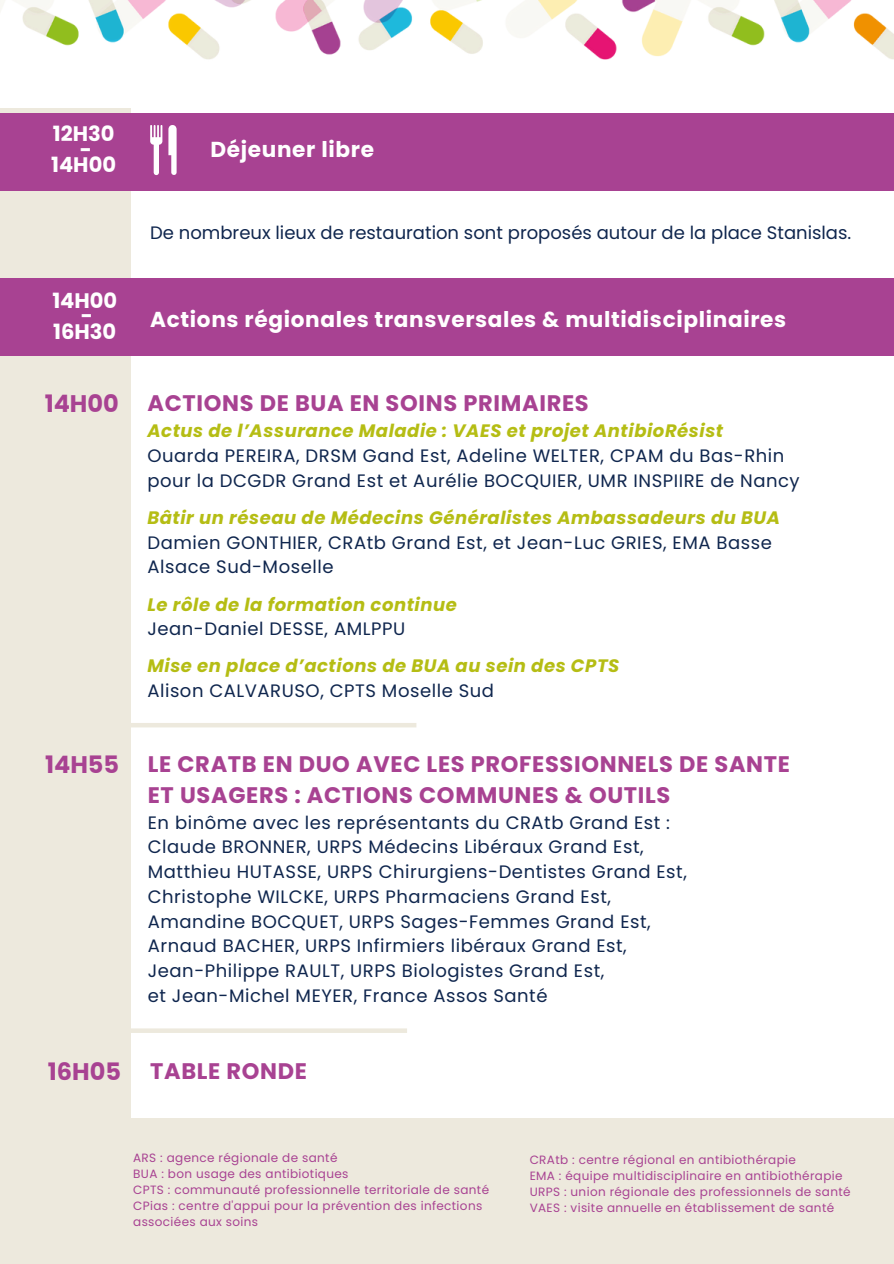
<style>
.page{position:relative;width:894px;height:1264px;background:#fff}
.page>*{position:absolute;margin:0;border:0;box-sizing:border-box;transform-origin:0 0}
.t1{font:700 24px "Poppins";color:#a84292}
.t2{font:700 22.5px/30.3px "Poppins";letter-spacing:.03em;color:#a84292}
.t3{font:700 21.6px "Poppins";letter-spacing:.03em;color:#fff}
.t4{font:700 21px/15.8px "Poppins";color:#fff;text-align:center}
.t5{font:18px/24.8px "Poppins";letter-spacing:.03em;color:#0f264e}
.t6{font:italic 700 18px "Poppins";letter-spacing:.03em;color:#b5bd14}
.t7{font:18px "Poppins";color:#0f264e}
.t8{font:12px/16px "Poppins";letter-spacing:.03em;color:#a84292}
.s1{font-size:24px}
</style>
<div class="page">
<div style="left:0;top:108px;width:131px;height:1155px;background:#ede9dd"></div>
<hr style="left:130px;top:723px;width:286px;height:4px;background:#ede9dd">
<svg style="left:131px;top:1028px;width:276px;height:4px"></svg>
<div style="left:2px;top:1117px;width:890px;height:146px;background:#ede9dd"></div>
<div style="left:1px;top:277px;width:892px;height:78px;background:#a84292"></div>
<div style="left:1px;top:113px;width:892px;height:78px;background:#a84292"></div>
<svg style="left:150px;top:125px;width:12px;height:51px"></svg>
<svg style="left:168px;top:125px;width:8px;height:50px"></svg>
<img style="left:0;top:0;width:893px;height:60px">
<h3 class="t4" style="left:51px;top:125px;width:66px">12H30 -<br>14H00</h3>
<p class="t4" style="left:52px;top:292px;width:66px">14H00 -<br>16H30</p>
<h2 class="t3" style="left:210px;top:134px;width:165px">Déjeuner libre</h2>
<h2 class="t7" style="left:150px;top:220px;width:702px">De nombreux lieux de restauration sont proposés autour de la place Stanislas.</h2>
<h3 class="t3" style="left:150px;top:304px;width:637px">Actions régionales transversales &amp; multidisciplinaires</h3>
<h1 class="t2" style="left:45px;top:388px;width:545px"><span class="s1">14H00</span> ACTIONS DE BUA EN SOINS PRIMAIRES</h1>
<p class="t6" style="left:147px;top:418px;width:577px">Actus de l’Assurance Maladie : VAES et projet AntibioRésist</p>
<p class="t5" style="left:147px;top:443px;width:653px">Ouarda PEREIRA, DRSM Gand Est, Adeline WELTER, CPAM du Bas-Rhin pour la DCGDR Grand Est et Aurélie BOCQUIER, UMR INSPIIRE de Nancy</p>
<p class="t6" style="left:147px;top:505px;width:634px">Bâtir un réseau de Médecins Généralistes Ambassadeurs du BUA</p>
<p class="t5" style="left:147px;top:530px;width:625px">Damien GONTHIER, CRAtb Grand Est, et Jean-Luc GRIES, EMA Basse<br>Alsace Sud-Moselle</p>
<p class="t6" style="left:147px;top:591px;width:311px">Le rôle de la formation continue</p>
<p class="t5" style="left:147px;top:616px;width:259px">Jean-Daniel DESSE, AMLPPU</p>
<p class="t6" style="left:147px;top:653px;width:473px">Mise en place d’actions de BUA au sein des CPTS</p>
<p class="t5" style="left:147px;top:678px;width:348px">Alison CALVARUSO, CPTS Moselle Sud</p>
<p class="t2" style="left:148px;top:749px;width:643px;text-indent:-103px"><span class="s1">14H55</span> LE CRATB EN DUO AVEC LES PROFESSIONNELS DE SANTE<br>ET USAGERS : ACTIONS COMMUNES &amp; OUTILS</p>
<p class="t5" style="left:148px;top:809px;width:540px">En binôme avec les représentants du CRAtb Grand Est :<br>Claude BRONNER, URPS Médecins Libéraux Grand Est, Matthieu HUTASSE, URPS Chirurgiens-Dentistes Grand Est, Christophe WILCKE, URPS Pharmaciens Grand Est, Amandine BOCQUET, URPS Sages-Femmes Grand Est, Arnaud BACHER, URPS Infirmiers libéraux Grand Est, Jean-Philippe RAULT, URPS Biologistes Grand Est,<br>et Jean-Michel MEYER, France Assos Santé</p>
<h1 class="t1" style="left:48px;top:1054px;width:75px">16H05</h1>
<h1 class="t2" style="left:150px;top:1056px;width:158px">TABLE RONDE</h1>
<h1 class="t8" style="left:133px;top:1149px;width:206px">ARS : agence régionale de santé</h1>
<p class="t8" style="left:133px;top:1165px;width:217px">BUA : bon usage des antibiotiques</p>
<p class="t8" style="left:133px;top:1181px;width:357px">CPTS : communauté professionnelle territoriale de santé</p>
<p class="t8" style="left:133px;top:1197px;width:350px">CPias : centre d'appui pour la prévention des infections associées aux soins</p>
<p class="t8" style="left:529px;top:1151px;width:268px">CRAtb : centre régional en antibiothérapie</p>
<p class="t8" style="left:529px;top:1167px;width:314px">EMA : équipe multidisciplinaire en antibiothérapie</p>
<p class="t8" style="left:529px;top:1183px;width:322px">URPS : union régionale des professionnels de santé</p>
<p class="t8" style="left:529px;top:1199px;width:306px">VAES : visite annuelle en établissement de santé</p>
</div>
